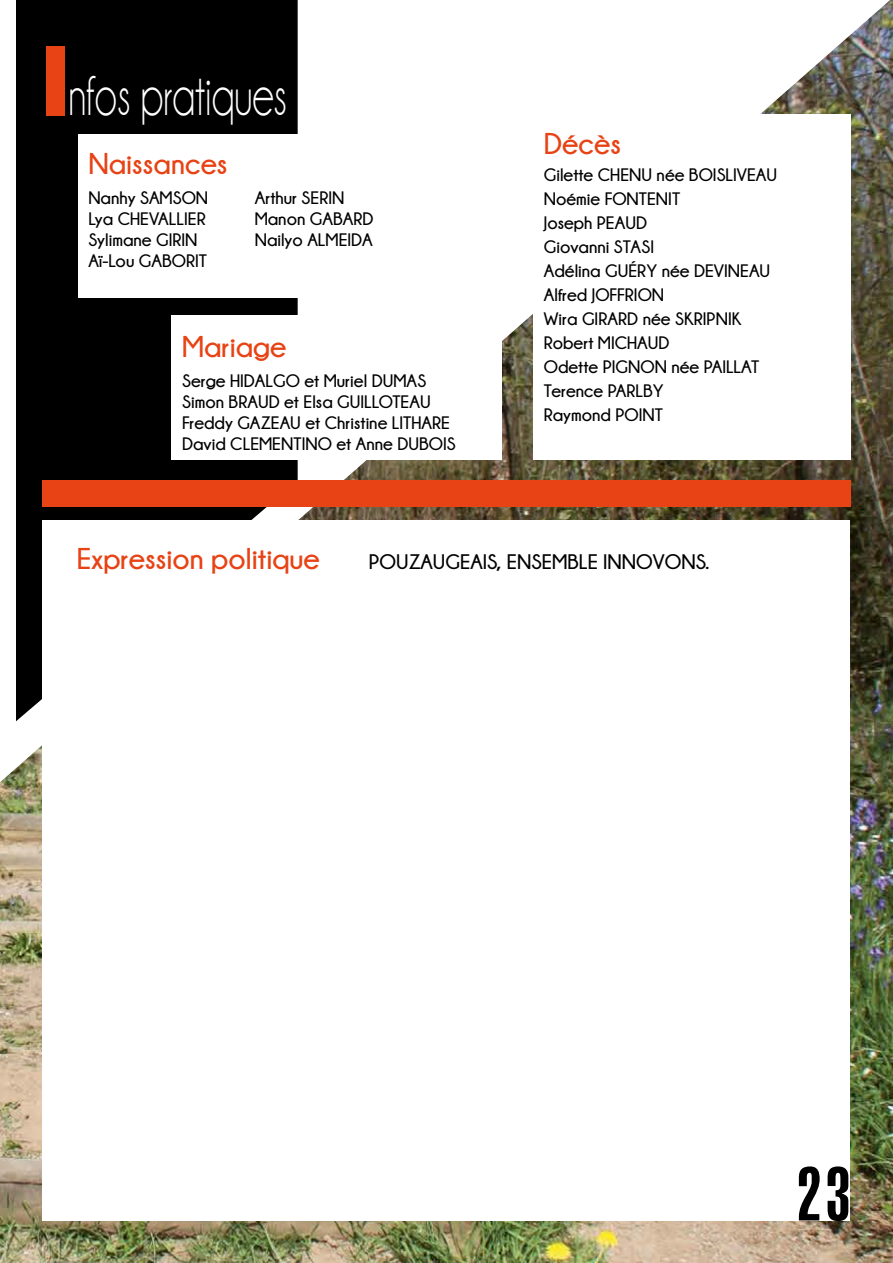
<style>
.page{position:relative;width:893px;height:1263px;background:#fff}
.page>*{position:absolute;margin:0;border:0;box-sizing:border-box;transform-origin:0 0}
.t1{font:900 extra-condensed 75px "Helvetica";color:#000}
.t2{font:60px "Champagne&Limousines";color:#fff;scale:.7 1}
.t3{font:700 30px "Champagne&Limousines";color:#e74315}
.t4{font:700 21px "Champagne&Limousines";color:#000}
.t5{font:700 18px/24px "Champagne&Limousines";color:#000}
.s1{font-family:"Helvetica Neue";font-weight:900;font-stretch:condensed;font-size:97.5px;color:#e74315}
</style>
<div class="page">
<img style="left:0;top:0;width:893px;height:1263px">
<svg style="left:0;top:0;width:298px;height:989px;background:#161512"></svg>
<div style="left:0;top:0;width:16px;height:759px;background:#fff"></div>
<div style="left:43px;top:520px;width:807px;height:700px;background:#fff"></div>
<div style="left:78px;top:135px;width:393px;height:163px;background:#fff"></div>
<div style="left:171px;top:316px;width:331px;height:144px;background:#fff"></div>
<div style="left:533px;top:115px;width:318px;height:345px;background:#fff"></div>
<div style="left:43px;top:480px;width:808px;height:27px;background:#e74315"></div>
<h2 class="t2" style="left:43px;top:65px;width:350px"><span class="s1">I</span>nfos pratiques</h2>
<h3 class="t3" style="left:88px;top:147px;width:141px">Naissances</h3>
<p class="t5" style="left:88px;top:186px;width:121px">Nanhy SAMSON</p>
<p class="t5" style="left:255px;top:186px;width:91px">Arthur SERIN</p>
<p class="t5" style="left:88px;top:207px;width:119px">Lya CHEVALLIER</p>
<p class="t5" style="left:255px;top:207px;width:120px">Manon GABARD</p>
<p class="t5" style="left:88px;top:228px;width:111px">Sylimane GIRIN</p>
<p class="t5" style="left:255px;top:228px;width:120px">Nailyo ALMEIDA</p>
<p class="t5" style="left:88px;top:249px;width:120px">Aï-Lou GABORIT</p>
<h3 class="t3" style="left:182px;top:330px;width:106px">Mariage</h3>
<p class="t5" style="left:182px;top:370px;width:275px;line-height:21px">Serge HIDALGO et Muriel DUMAS<br>Simon BRAUD et Elsa GUILLOTEAU<br>Freddy GAZEAU et Christine LITHARE<br>David CLEMENTINO et Anne DUBOIS</p>
<h3 class="t3" style="left:544px;top:127px;width:79px">Décès</h3>
<p class="t5" style="left:544px;top:162px;width:235px">Gilette CHENU née BOISLIVEAU<br>Noémie FONTENIT<br>Joseph PEAUD<br>Giovanni STASI<br>Adélina GUÉRY née DEVINEAU<br>Alfred JOFFRION<br>Wira GIRARD née SKRIPNIK<br>Robert MICHAUD<br>Odette PIGNON née PAILLAT<br>Terence PARLBY<br>Raymond POINT</p>
<h3 class="t3" style="left:77px;top:542px;width:244px">Expression politique</h3>
<p class="t4" style="left:369px;top:550px;width:342px">POUZAUGEAIS, ENSEMBLE INNOVONS.</p>
<h1 class="t1" style="left:797px;top:1151px;width:55px">23</h1>
</div>
